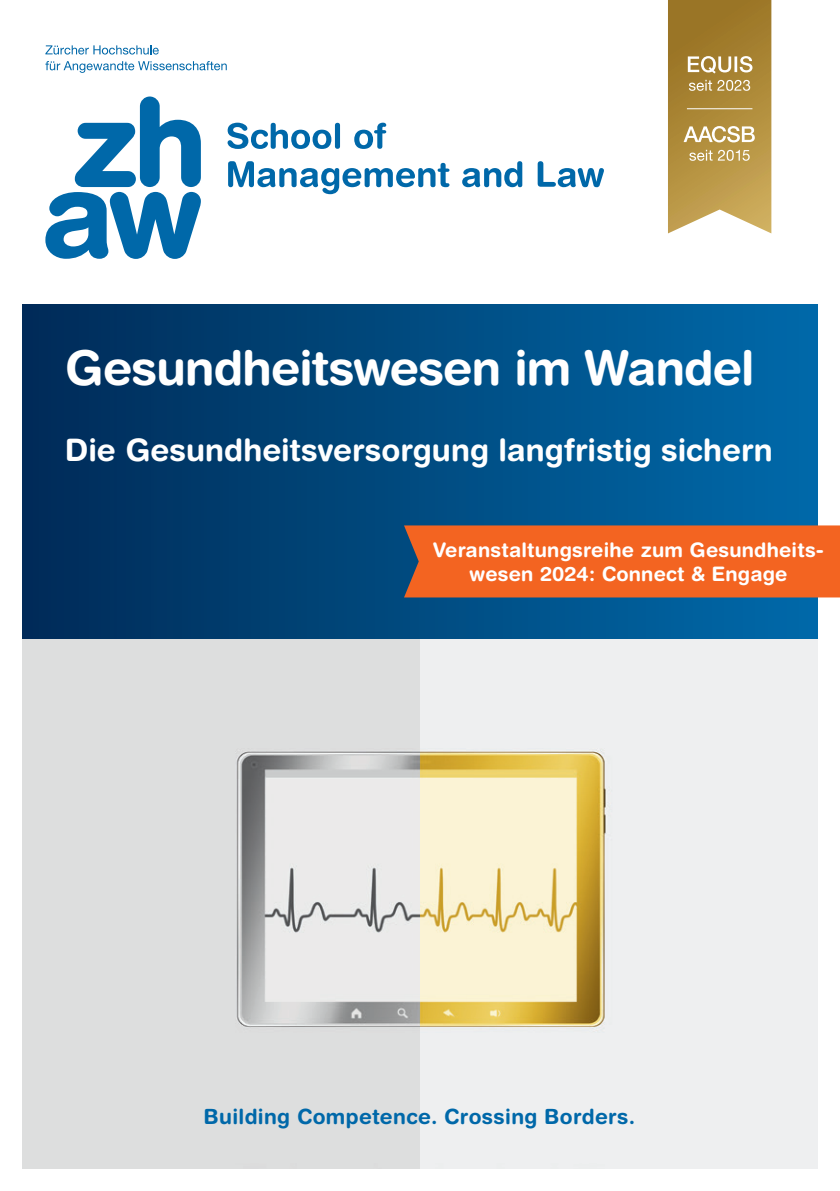
<style>
.page{position:relative;width:840px;height:1191px;background:#fff}
.page>*{position:absolute;margin:0;border:0;box-sizing:border-box;transform-origin:0 0}
.Haupttitel_24_28_pt{font:700 48px "Helvetica Rounded LT Std";letter-spacing:-.02em;color:#fff}
.Haupttitel_24_28_pt-2{font:700 31px "Helvetica Rounded LT Std";color:#fff}
.t1{font:700 21px "Helvetica Rounded LT Std";letter-spacing:.015em;color:#0068a9}
.Störer_weiss_10_12_pt{font:700 20px/24px "Helvetica Rounded LT Std";letter-spacing:.01em;color:#fff;text-align:center}
</style>
<div class="page">
<img style="left:23px;top:638px;width:793px;height:530px">
<div style="left:23px;top:304px;width:793px;height:334px;background:linear-gradient(to right,#002b57,#006aaa)"></div>
<svg style="left:668px;top:0;width:103px;height:233px;background:#b6964e"></svg>
<hr style="left:686px;top:108px;width:66px;height:1px;background:#fff">
<div style="left:404px;top:525px;width:435px;height:72px;background:#f36421"></div>
<svg style="left:45px;top:96px;width:156px;height:163px"></svg>
<svg style="left:45px;top:45px;width:114px;height:10px"></svg>
<svg style="left:45px;top:61px;width:182px;height:12px"></svg>
<svg style="left:228px;top:161px;width:221px;height:33px"></svg>
<svg style="left:462px;top:161px;width:60px;height:26px"></svg>
<svg style="left:537px;top:161px;width:66px;height:26px"></svg>
<div style="left:335px;top:123px;width:5px;height:26px;background:#0068a9;border-radius:3px"></div>
<svg style="left:354px;top:123px;width:32px;height:26px"></svg>
<svg style="left:227px;top:123px;width:104px;height:26px"></svg>
<p class="Haupttitel_24_28_pt" style="left:65px;top:339px;width:691px">Gesundheitswesen im Wandel</p>
<p class="Haupttitel_24_28_pt-2" style="left:65px;top:431px;width:709px">Die Gesundheitsversorgung langfristig sichern</p>
<p class="Störer_weiss_10_12_pt" style="left:433px;top:537px;width:392px">Veranstaltungsreihe zum Gesundheits&shy;wesen 2024: Connect &amp; Engage</p>
<p class="t1" style="left:203px;top:1104px;width:433px">Building Competence. Crossing Borders.</p>
</div>
